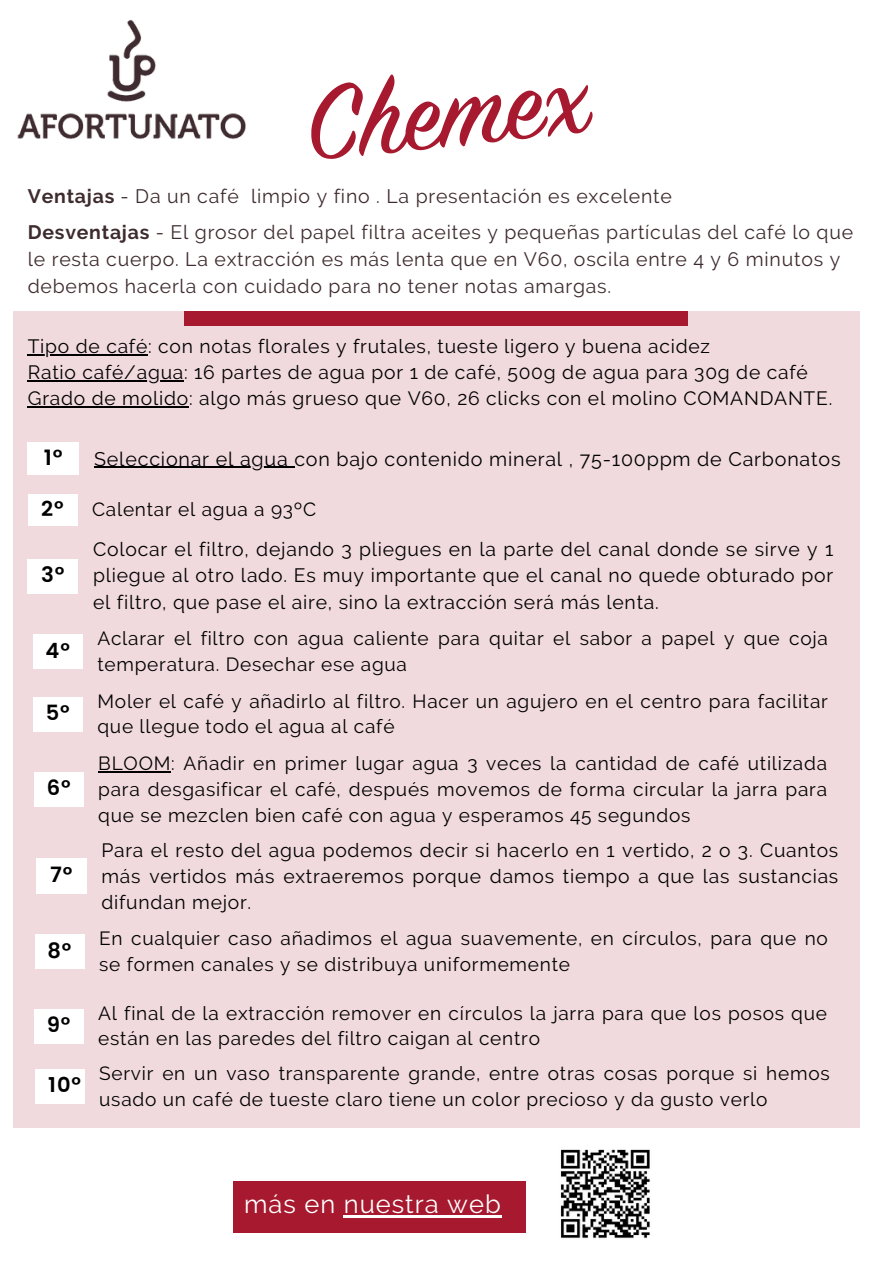
<style>
.page{position:relative;width:894px;height:1264px;background:#fff}
.page>*{position:absolute;margin:0;border:0;box-sizing:border-box;transform-origin:0 0}
.t1{font:115.8px "Sign Painter House Script";color:#a6192e}
.t2{font:25.5px "Raleway";letter-spacing:.04em;color:#fff}
.t3{font:600 21.75px "Poppins";color:#000}
.t4{font:600 21.3px "Poppins";color:#000}
.t5{font:600 21px "Poppins";letter-spacing:.04em;color:#000}
.t6{font:19.65px "Raleway";letter-spacing:.04em;color:#000}
.t7{font:19.5px/27px "Raleway";letter-spacing:.04em;color:#3e2b2e}
.t8{font:19.35px/26.2px "Raleway";letter-spacing:.04em;color:#000;text-align:justify}
.t9{font:19.2px/26.1px "Raleway";letter-spacing:.04em;color:#000;text-align:justify}
.t10{font:19.05px/25.8px "Raleway";letter-spacing:.04em;color:#000}
.s1{font-weight:700}
</style>
<div class="page">
<div style="left:13px;top:311px;width:846px;height:816px;background:#f1dade"></div>
<div style="left:28px;top:494px;width:49px;height:31px;background:#fff"></div>
<div style="left:33px;top:696px;width:50px;height:35px;background:#fff"></div>
<div style="left:34px;top:772px;width:49px;height:35px;background:#fff"></div>
<hr style="left:98px;top:771px;width:73px;height:1px;background:#000">
<div style="left:36px;top:858px;width:50px;height:35px;background:#fff"></div>
<div style="left:28px;top:559px;width:50px;height:34px;background:#fff"></div>
<div style="left:35px;top:934px;width:49px;height:35px;background:#fff"></div>
<div style="left:34px;top:1008px;width:49px;height:35px;background:#fff"></div>
<div style="left:35px;top:1068px;width:49px;height:35px;background:#fff"></div>
<img style="left:17px;top:19px;width:229px;height:121px">
<div style="left:184px;top:311px;width:503px;height:14px;background:#a6192e"></div>
<div style="left:33px;top:634px;width:50px;height:35px;background:#fff"></div>
<div style="left:28px;top:442px;width:51px;height:33px;background:#fff"></div>
<hr style="left:94px;top:466px;width:200px;height:2px;background:#000">
<img style="left:560px;top:1149px;width:90px;height:90px">
<hr style="left:28px;top:354px;width:120px;height:2px;background:#000">
<hr style="left:28px;top:380px;width:156px;height:1px;background:#000">
<hr style="left:28px;top:406px;width:161px;height:1px;background:#000">
<div style="left:233px;top:1180px;width:292px;height:52px;background:#a6192e"></div>
<hr style="left:344px;top:1214px;width:157px;height:3px;background:#fff">
<p class="t1" style="left:301px;top:74px;width:283px;rotate:-6deg">Chemex</p>
<p class="t7" style="left:28px;top:183px;width:645px"><span class="s1">Ventajas</span> - Da un café limpio y fino . La presentación es excelente</p>
<p class="t7" style="left:28px;top:219px;width:826px"><span class="s1">Desventajas</span> - El grosor del papel filtra aceites y pequeñas partículas del café lo que le resta cuerpo. La extracción es más lenta que en V60, oscila entre 4 y 6 minutos y debemos hacerla con cuidado para no tener notas amargas.</p>
<p class="t9" style="left:28px;top:333px;width:683px">Tipo de café: con notas florales y frutales, tueste ligero y buena acidez</p>
<p class="t9" style="left:28px;top:359px;width:781px">Ratio café/agua: 16 partes de agua por 1 de café, 500g de agua para 30g de café</p>
<p class="t9" style="left:28px;top:385px;width:805px">Grado de molido: algo más grueso que V60, 26 clicks con el molino COMANDANTE.</p>
<p class="t3" style="left:44px;top:445px;width:20px">1º</p>
<p class="t6" style="left:94px;top:447px;width:747px">Seleccionar el agua con bajo contenido mineral , 75-100ppm de Carbonatos</p>
<p class="t5" style="left:41px;top:496px;width:24px">2º</p>
<p class="t10" style="left:92px;top:496px;width:225px">Calentar el agua a 93ºC</p>
<p class="t4" style="left:41px;top:562px;width:25px">3º</p>
<p class="t8" style="left:93px;top:536px;width:741px">Colocar el filtro, dejando 3 pliegues en la parte del canal donde se sirve y 1 pliegue al otro lado. Es muy importante que el canal no quede obturado por el filtro, que pase el aire, sino la extracción será más lenta.</p>
<p class="t5" style="left:46px;top:638px;width:26px">4º</p>
<p class="t10" style="left:97px;top:625px;width:731px">Aclarar el filtro con agua caliente para quitar el sabor a papel y que coja temperatura. Desechar ese agua</p>
<p class="t5" style="left:46px;top:700px;width:25px">5º</p>
<p class="t10" style="left:97px;top:688px;width:731px">Moler el café y añadirlo al filtro. Hacer un agujero en el centro para facilitar que llegue todo el agua al café</p>
<p class="t5" style="left:47px;top:776px;width:25px">6º</p>
<p class="t4" style="left:50px;top:862px;width:24px">7º</p>
<p class="t10" style="left:98px;top:750px;width:730px;text-align:justify">BLOOM: Añadir en primer lugar agua 3 veces la cantidad de café utilizada para desgasificar el café, después movemos de forma circular la jarra para que se mezclen bien café con agua y esperamos 45 segundos</p>
<p class="t9" style="left:101px;top:836px;width:738px">Para el resto del agua podemos decir si hacerlo en 1 vertido, 2 o 3. Cuantos más vertidos más extraeremos porque damos tiempo a que las sustancias difundan mejor.</p>
<p class="t5" style="left:48px;top:938px;width:25px">8º</p>
<p class="t10" style="left:99px;top:925px;width:730px">En cualquier caso añadimos el agua suavemente, en círculos, para que no se formen canales y se distribuya uniformemente</p>
<p class="t5" style="left:47px;top:1012px;width:25px">9º</p>
<p class="t10" style="left:98px;top:999px;width:730px">Al final de la extracción remover en círculos la jarra para que los posos que están en las paredes del filtro caigan al centro</p>
<p class="t10" style="left:99px;top:1060px;width:731px">Servir en un vaso transparente grande, entre otras cosas porque si hemos usado un café de tueste claro tiene un color precioso y da gusto verlo</p>
<p class="t5" style="left:48px;top:1072px;width:34px">10º</p>
<p class="t2" style="left:244px;top:1188px;width:258px">más en nuestra web</p>
</div>
